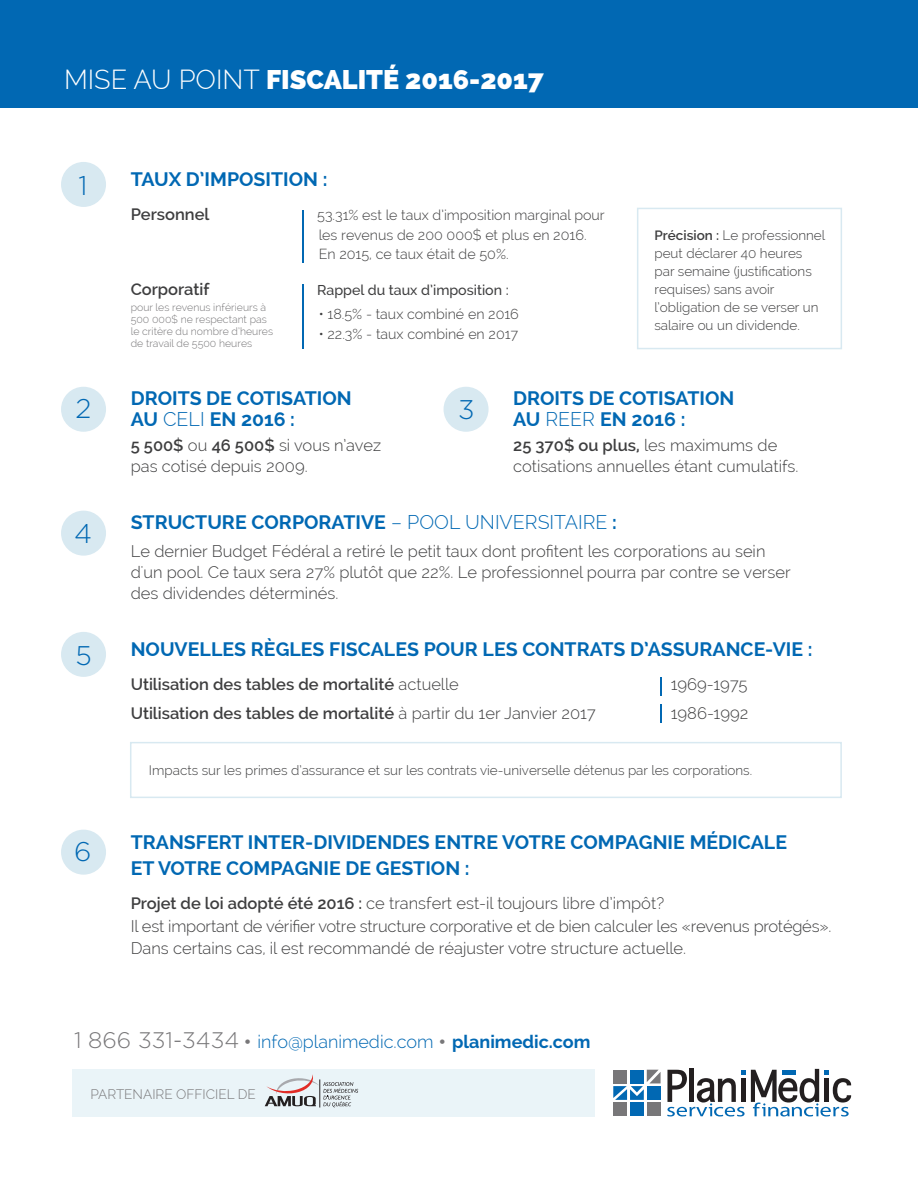
<style>
.page{position:relative;width:918px;height:1188px;background:#fff}
.page>*{position:absolute;margin:0;border:0;box-sizing:border-box;transform-origin:0 0}
.t1{font:800 27px "Raleway";color:#fff}
.t2{font:300 27px "Gotham";color:#0168b3}
.t3{font:700 19.5px/21px "Raleway";color:#0168b3}
.t4{font:300 18px "Raleway";color:#0168b3}
.t5{font:300 16.5px/21px "Raleway";color:#3e3e3f}
.t6{font:600 16.5px "Raleway";color:#3e3e3f}
.t7{font:300 14.25px/19.5px "Raleway";color:#3e3e3f}
.t8{font:500 14.25px "Raleway";color:#3e3e3f}
.t9{font:300 13.5px/18px "Raleway";color:#3e3e3f}
.t10{font:300 13.5px "Raleway";color:#787779}
.t11{font:300 10.5px/12px "Raleway";color:#787779}
.s1{font-weight:300}
.s2{font-weight:600}
.s3{font-family:"Gotham";font-size:22.5px;color:#787779}
.s4{font-family:"Gotham";color:#787779}
.s5{font-weight:700}
</style>
<div class="page">
<div style="left:61px;top:162px;width:45px;height:45px;background:#d8e9f1;border-radius:50%"></div>
<div style="left:0;top:0;width:918px;height:108px;background:#0168b3"></div>
<div style="left:61px;top:387px;width:45px;height:45px;background:#d8e9f1;border-radius:50%"></div>
<div style="left:444px;top:387px;width:45px;height:45px;background:#d8e9f1;border-radius:50%"></div>
<div style="left:61px;top:511px;width:45px;height:45px;background:#d8e9f1;border-radius:50%"></div>
<div style="left:61px;top:830px;width:45px;height:45px;background:#d8e9f1;border-radius:50%"></div>
<div style="left:61px;top:632px;width:45px;height:45px;background:#d8e9f1;border-radius:50%"></div>
<div style="left:637px;top:208px;width:205px;height:141px;border:2px solid #d8e9f1"></div>
<div style="left:130px;top:742px;width:712px;height:56px;border:2px solid #d8e9f1"></div>
<hr style="left:303px;top:210px;width:1px;height:53px;background:#0168b3">
<svg style="left:660px;top:677px;width:1px;height:18px"></svg>
<svg style="left:660px;top:704px;width:1px;height:18px"></svg>
<hr style="left:303px;top:285px;width:1px;height:64px;background:#0168b3">
<div style="left:613px;top:1103px;width:14px;height:13px;background:#787779"></div>
<div style="left:630px;top:1103px;width:14px;height:13px;background:#0168b3"></div>
<div style="left:647px;top:1103px;width:14px;height:13px;background:#787779"></div>
<div style="left:689px;top:1069px;width:5px;height:33px;background:#231f20"></div>
<svg style="left:613px;top:1070px;width:48px;height:30px"></svg>
<svg style="left:667px;top:1070px;width:78px;height:46px"></svg>
<svg style="left:751px;top:1069px;width:100px;height:48px"></svg>
<div style="left:73px;top:1069px;width:522px;height:48px;background:#eaf4f8"></div>
<svg style="left:265px;top:1074px;width:93px;height:33px"></svg>
<h1 class="t1" style="left:64px;top:64px;width:482px"><span class="s1">MISE AU POINT</span> FISCALITÉ 2016-2017</h1>
<h1 class="t2" style="left:79px;top:170px;width:11px">1</h1>
<p class="t3" style="left:131px;top:169px;width:198px">TAUX D’IMPOSITION :</p>
<p class="t6" style="left:131px;top:205px;width:80px">Personnel</p>
<p class="t7" style="left:317px;top:206px;width:289px">53.31% est le taux d’imposition marginal pour les revenus de 200 000$ et plus en 2016.<br>En 2015, ce taux était de 50%.</p>
<p class="t6" style="left:131px;top:280px;width:80px">Corporatif</p>
<p class="t8" style="left:317px;top:282px;width:193px">Rappel du taux d’imposition :</p>
<p class="t7" style="left:319px;top:305px;width:202px">• 18.5% - taux combiné en 2016</p>
<p class="t7" style="left:319px;top:324px;width:201px">• 22.3% - taux combiné en 2017</p>
<p class="t11" style="left:131px;top:301px;width:144px">pour les revenus inférieurs à<br>500 000$ ne respectant pas le critère du nombre d’heures de travail de 5500 heures</p>
<p class="t9" style="left:654px;top:226px;width:172px"><span class="s2">Précision :</span> Le professionnel peut déclarer 40 heures par semaine (justifications requises) sans avoir l’obligation de se verser un salaire ou un dividende.</p>
<h1 class="t2" style="left:76px;top:394px;width:17px">2</h1>
<p class="t3" style="left:513px;top:387px;width:223px">DROITS DE COTISATION<br>AU <span class="s1">REER</span> EN 2016 :</p>
<p class="t5" style="left:513px;top:435px;width:287px"><span class="s2">25 370$ ou plus,</span> les maximums de cotisations annuelles étant cumulatifs.</p>
<p class="t3" style="left:131px;top:387px;width:223px">DROITS DE COTISATION<br>AU <span class="s1">CELI</span> EN 2016 :</p>
<p class="t5" style="left:131px;top:435px;width:252px"><span class="s2">5 500$</span> ou <span class="s2">46 500$</span> si vous n’avez pas cotisé depuis 2009.</p>
<h1 class="t2" style="left:458px;top:395px;width:18px">3</h1>
<h1 class="t2" style="left:74px;top:519px;width:19px">4</h1>
<h1 class="t2" style="left:76px;top:640px;width:18px">5</h1>
<h1 class="t2" style="left:74px;top:837px;width:19px">6</h1>
<p class="t3" style="left:131px;top:511px;width:488px">STRUCTURE CORPORATIVE <span class="s1">– POOL UNIVERSITAIRE</span> :</p>
<p class="t5" style="left:131px;top:541px;width:661px">Le dernier Budget Fédéral a retiré le petit taux dont profitent les corporations au sein d'un pool. Ce taux sera 27% plutôt que 22%. Le professionnel pourra par contre se verser des dividendes déterminés.</p>
<p class="t3" style="left:131px;top:639px;width:683px">NOUVELLES RÈGLES FISCALES POUR LES CONTRATS D’ASSURANCE-VIE :</p>
<p class="t6" style="left:131px;top:675px;width:330px">Utilisation des tables de mortalité <span class="s1">actuelle</span></p>
<p class="t5" style="left:671px;top:674px;width:78px">1969-1975</p>
<p class="t6" style="left:131px;top:704px;width:467px">Utilisation des tables de mortalité <span class="s1">à partir du 1er Janvier 2017</span></p>
<p class="t5" style="left:671px;top:703px;width:79px">1986-1992</p>
<p class="t9" style="left:149px;top:761px;width:605px">Impacts sur les primes d’assurance et sur les contrats vie-universelle détenus par les corporations.</p>
<p class="t3" style="left:131px;top:830px;width:658px;line-height:25.5px">TRANSFERT INTER-DIVIDENDES ENTRE VOTRE COMPAGNIE MÉDICALE<br>ET VOTRE COMPAGNIE DE GESTION :</p>
<p class="t5" style="left:131px;top:892px;width:702px;line-height:22.5px"><span class="s2">Projet de loi adopté été 2016 :</span> ce transfert est-il toujours libre d’impôt?<br>Il est important de vérifier votre structure corporative et de bien calculer les «revenus protégés».<br>Dans certains cas, il est recommandé de réajuster votre structure actuelle.</p>
<p class="t4" style="left:74px;top:1031px;width:518px"><span class="s3">1 866 331-3434</span> <span class="s4">•</span> info@planimedic.com <span class="s4">•</span> <span class="s5">planimedic.com</span></p>
<p class="t10" style="left:90px;top:1086px;width:167px">PARTENAIRE OFFICIEL DE</p>
</div>
